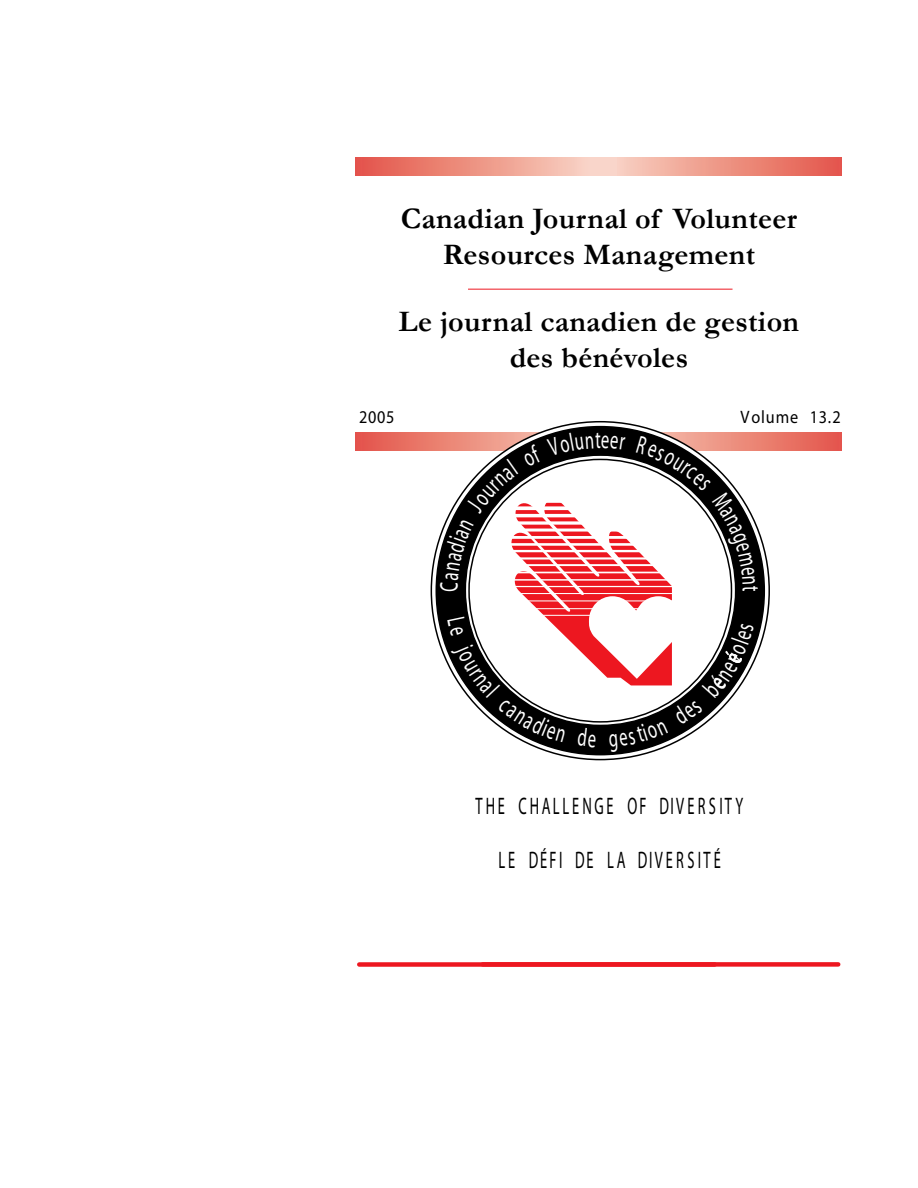
<style>
.page{position:relative;width:918px;height:1188px;background:#fff}
.page>*{position:absolute;margin:0;border:0;box-sizing:border-box;transform-origin:0 0}
.t1{font:700 30px/36px "ITC Garamond";letter-spacing:.01em;color:#000;text-align:center}
.t2{font:24px "Myriad";letter-spacing:.195em;color:#000;scale:.6 1}
.t3{font:18px "Myriad";letter-spacing:.045em;color:#000;scale:.9 1}
</style>
<div class="page">
<svg style="left:617px;top:158px;width:225px;height:18px;background:#ed9283"></svg>
<svg style="left:356px;top:432px;width:183px;height:18px;background:#e76d60"></svg>
<svg style="left:662px;top:432px;width:180px;height:18px;background:#e76e61"></svg>
<div style="left:356px;top:158px;width:261px;height:18px;background:linear-gradient(to right,#e35447,#fbe0d1)"></div>
<hr style="left:468px;top:289px;width:265px;height:1px;background:#ed1720">
<div style="left:483px;top:962px;width:355px;height:5px;background:#ed1720"></div>
<div style="left:359px;top:962px;width:356px;height:5px;background:#ed1720"></div>
<svg style="left:440px;top:433px;width:318px;height:319px"></svg>
<p class="t1" style="left:401px;top:200px;width:398px">Canadian Journal of Volunteer<br>Resources Management</p>
<p class="t1" style="left:399px;top:304px;width:402px">Le journal canadien de gestion des bénévoles</p>
<p class="t3" style="left:359px;top:408px;width:41px">2005</p>
<p class="t3" style="left:741px;top:408px;width:113px">Volume 13.2</p>
<p class="t2" style="left:475px;top:795px;width:448px">THE CHALLENGE OF DIVERSITY</p>
<p class="t2" style="left:498px;top:849px;width:372px">LE DÉFI DE LA DIVERSITÉ</p>
</div>
